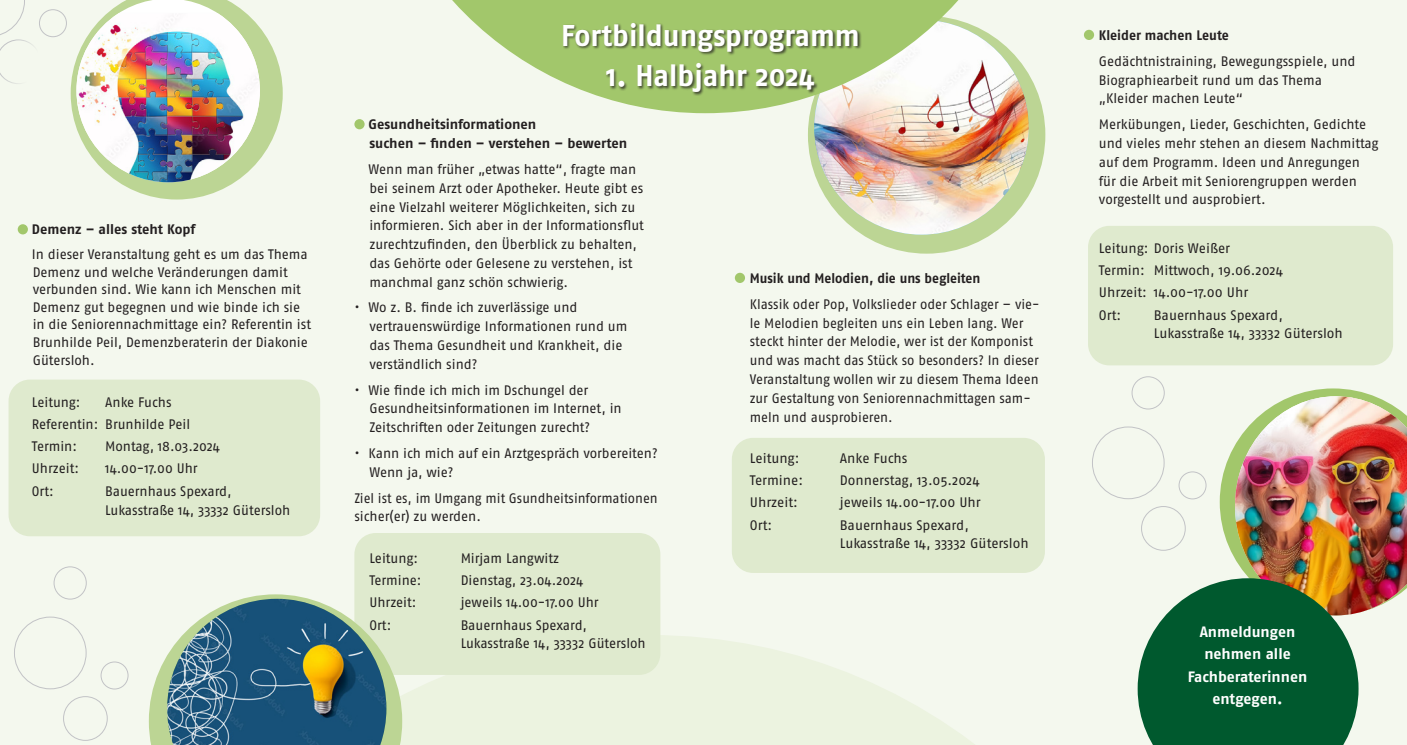
<style>
.page{position:relative;width:1407px;height:745px;background:#fff}
.page>*{position:absolute;margin:0;border:0;box-sizing:border-box;transform-origin:0 0}
.t1{font:700 30px "Fago Pro";color:#fff;scale:.95 1}
.t2{font:700 15px/22.5px "Fago Pro";color:#fff;text-align:center}
.t3{font:13.75px/18.8px "Fago Pro";letter-spacing:-.005em;color:#231f20}
.t4{font:13.75px/18.8px "Fago Pro";letter-spacing:-.005em;color:#231f20;scale:.96 1}
.t5{font:700 13.75px/18.8px "Fago Pro";color:#231f20}
.t6{font:13.75px/18.8px "Fago Pro";letter-spacing:-.005em;color:#231f20;scale:.95 1}
.t7{font:700 13.75px "Fago Pro";color:#231f20;scale:.94 1}
.t8{font:700 13.75px "Fago Pro";color:#231f20;scale:.96 1}
</style>
<div class="page">
<div style="left:0;top:0;width:1407px;height:744px;background:#f4f8ee"></div>
<div style="left:808px;top:16px;width:237px;height:237px;background:#bcd594;border-radius:50%"></div>
<img style="left:814px;top:20px;width:215px;height:214px;border-radius:107px">
<div style="left:1088px;top:226px;width:305px;height:139px;background:#dfeace;border-radius:21px"></div>
<div style="left:9px;top:379px;width:311px;height:157px;background:#dfeace;border-radius:21px"></div>
<svg style="left:111px;top:634px;width:862px;height:110px;fill:#ecf3e0"></svg>
<div style="left:354px;top:532px;width:306px;height:142px;background:#dfeace;border-radius:21px"></div>
<div style="left:732px;top:437px;width:313px;height:135px;background:#dfeace;border-radius:21px"></div>
<div style="left:1132px;top:376px;width:32px;height:33px;border:1px solid #c2c3c6;border-radius:50%"></div>
<div style="left:18px;top:224px;width:10px;height:10px;background:#a2c76b;border-radius:50%"></div>
<svg style="left:452px;top:0;width:592px;height:113px"></svg>
<div style="left:563px;top:22px;width:299px;height:74px;background:#231f20;opacity:.75"></div>
<svg style="left:0;top:0;width:41px;height:84px"></svg>
<div style="left:39px;top:10px;width:28px;height:27px;border:1px solid #c2c3c6;border-radius:50%"></div>
<div style="left:735px;top:272px;width:10px;height:11px;background:#a2c76b;border-radius:50%"></div>
<div style="left:1084px;top:30px;width:10px;height:10px;background:#a2c76b;border-radius:50%"></div>
<svg style="left:1293px;top:388px;width:81px;height:8px"></svg>
<svg style="left:71px;top:28px;width:212px;height:171px"></svg>
<svg style="left:108px;top:0;width:138px;height:13px"></svg>
<img style="left:76px;top:13px;width:184px;height:169px">
<img style="left:1137px;top:396px;width:270px;height:348px">
<div style="left:354px;top:119px;width:11px;height:10px;background:#a2c76b;border-radius:50%"></div>
<svg style="left:149px;top:594px;width:253px;height:150px"></svg>
<img style="left:167px;top:598px;width:219px;height:146px">
<div style="left:14px;top:616px;width:72px;height:72px;border:1px solid #c2c3c6;border-radius:50%"></div>
<div style="left:63px;top:696px;width:44px;height:44px;border:1px solid #c2c3c6;border-radius:50%"></div>
<div style="left:54px;top:566px;width:32px;height:33px;border:1px solid #c2c3c6;border-radius:50%"></div>
<div style="left:101px;top:661px;width:27px;height:27px;border:1px solid #c2c3c6;border-radius:50%"></div>
<p class="t5" style="left:32px;top:220px;width:165px">Demenz – alles steht Kopf</p>
<p class="t3" style="left:32px;top:245px;width:281px;line-height:17.5px">In dieser Veranstaltung geht es um das Thema Demenz und welche Veränderungen damit verbunden sind. Wie kann ich Menschen mit Demenz gut begegnen und wie binde ich sie in die Seniorennachmittage ein? Referentin ist Brunhilde Peil, Demenzberaterin der Diakonie</p>
<p class="t3" style="left:33px;top:351px;width:63px">Gütersloh.</p>
<p class="t3" style="left:32px;top:392px;width:50px">Leitung:</p>
<p class="t3" style="left:105px;top:392px;width:68px">Anke Fuchs</p>
<p class="t3" style="left:32px;top:414px;width:160px">Referentin: Brunhilde Peil</p>
<p class="t3" style="left:32px;top:436px;width:47px">Termin:</p>
<p class="t3" style="left:105px;top:436px;width:116px">Montag, 18.03.2024</p>
<p class="t3" style="left:32px;top:459px;width:49px">Uhrzeit:</p>
<p class="t3" style="left:105px;top:459px;width:94px">14.00-17.00 Uhr</p>
<p class="t3" style="left:32px;top:481px;width:23px">Ort:</p>
<p class="t3" style="left:105px;top:481px;width:187px">Bauernhaus Spexard,<br>Lukasstraße 14, 33332 Gütersloh</p>
<p class="t1" style="left:561px;top:17px;width:316px">Fortbildungsprogramm</p>
<p class="t1" style="left:606px;top:57px;width:221px">1. Halbjahr 2024</p>
<p class="t5" style="left:368px;top:115px;width:260px">Gesundheitsinformationen<br>suchen – finden – verstehen – bewerten</p>
<p class="t3" style="left:369px;top:160px;width:277px">Wenn man früher „etwas hatte“, fragte man bei seinem Arzt oder Apotheker. Heute gibt es eine Vielzahl weiterer Möglichkeiten, sich zu informieren. Sich aber in der Informationsflut zurechtzufinden, den Überblick zu behalten, das Gehörte oder Gelesene zu verstehen, ist manchmal ganz schön schwierig.</p>
<p class="t3" style="left:369px;top:298px;width:259px;text-indent:-15px">• Wo z. B. finde ich zuverlässige und vertrauenswürdige Informationen rund um das Thema Gesundheit und Krankheit, die verständlich sind?</p>
<p class="t3" style="left:369px;top:380px;width:254px;text-indent:-15px">• Wie finde ich mich im Dschungel der<br>Gesundheitsinformationen im Internet, in<br>Zeitschriften oder Zeitungen zurecht?</p>
<p class="t3" style="left:369px;top:443px;width:290px;text-indent:-15px">• Kann ich mich auf ein Arztgespräch vorbereiten?<br>Wenn ja, wie?</p>
<p class="t6" style="left:354px;top:488px;width:321px">Ziel ist es, im Umgang mit Gsundheitsinformationen sicher(er) zu werden.</p>
<p class="t3" style="left:369px;top:548px;width:50px">Leitung:</p>
<p class="t3" style="left:461px;top:548px;width:100px">Mirjam Langwitz</p>
<p class="t3" style="left:369px;top:570px;width:54px">Termine:</p>
<p class="t3" style="left:461px;top:570px;width:124px">Dienstag, 23.04.2024</p>
<p class="t3" style="left:369px;top:592px;width:49px">Uhrzeit:</p>
<p class="t3" style="left:461px;top:592px;width:140px">jeweils 14.00-17.00 Uhr</p>
<p class="t3" style="left:369px;top:615px;width:23px">Ort:</p>
<p class="t3" style="left:461px;top:615px;width:187px">Bauernhaus Spexard,<br>Lukasstraße 14, 33332 Gütersloh</p>
<p class="t7" style="left:750px;top:270px;width:247px">Musik und Melodien, die uns begleiten</p>
<p class="t4" style="left:750px;top:294px;width:303px">Klassik oder Pop, Volkslieder oder Schlager – vie&shy;le Melodien begleiten uns ein Leben lang. Wer steckt hinter der Melodie, wer ist der Komponist und was macht das Stück so besonders? In dieser Veranstaltung wollen wir zu diesem Thema Ideen zur Gestaltung von Seniorennachmittagen sam&shy;meln und ausprobieren.</p>
<p class="t3" style="left:750px;top:448px;width:51px">Leitung:</p>
<p class="t3" style="left:840px;top:448px;width:69px">Anke Fuchs</p>
<p class="t3" style="left:750px;top:470px;width:55px">Termine:</p>
<p class="t3" style="left:840px;top:470px;width:141px">Donnerstag, 13.05.2024</p>
<p class="t3" style="left:750px;top:492px;width:50px">Uhrzeit:</p>
<p class="t3" style="left:840px;top:492px;width:142px">jeweils 14.00-17.00 Uhr</p>
<p class="t3" style="left:750px;top:515px;width:24px">Ort:</p>
<p class="t3" style="left:840px;top:515px;width:190px">Bauernhaus Spexard,<br>Lukasstraße 14, 33332 Gütersloh</p>
<p class="t8" style="left:1099px;top:27px;width:137px">Kleider machen Leute</p>
<p class="t3" style="left:1099px;top:52px;width:258px">Gedächtnistraining, Bewegungsspiele, und<br>Biographiearbeit rund um das Thema „Kleider machen Leute“</p>
<p class="t3" style="left:1099px;top:115px;width:281px">Merkübungen, Lieder, Geschichten, Gedichte und vieles mehr stehen an diesem Nachmittag auf dem Programm. Ideen und Anregungen für die Arbeit mit Seniorengruppen werden vorgestellt und ausprobiert.</p>
<p class="t3" style="left:1099px;top:238px;width:133px">Leitung: Doris Weißer</p>
<p class="t3" style="left:1099px;top:260px;width:186px">Termin: Mittwoch, 19.06.2024</p>
<p class="t3" style="left:1099px;top:283px;width:151px">Uhrzeit: 14.00-17.00 Uhr</p>
<p class="t3" style="left:1099px;top:305px;width:24px">Ort:</p>
<p class="t3" style="left:1154px;top:305px;width:190px">Bauernhaus Spexard,<br>Lukasstraße 14, 33332 Gütersloh</p>
<p class="t2" style="left:1187px;top:620px;width:121px">Anmeldungen nehmen alle<br>Fachberaterinnen entgegen.</p>
</div>
